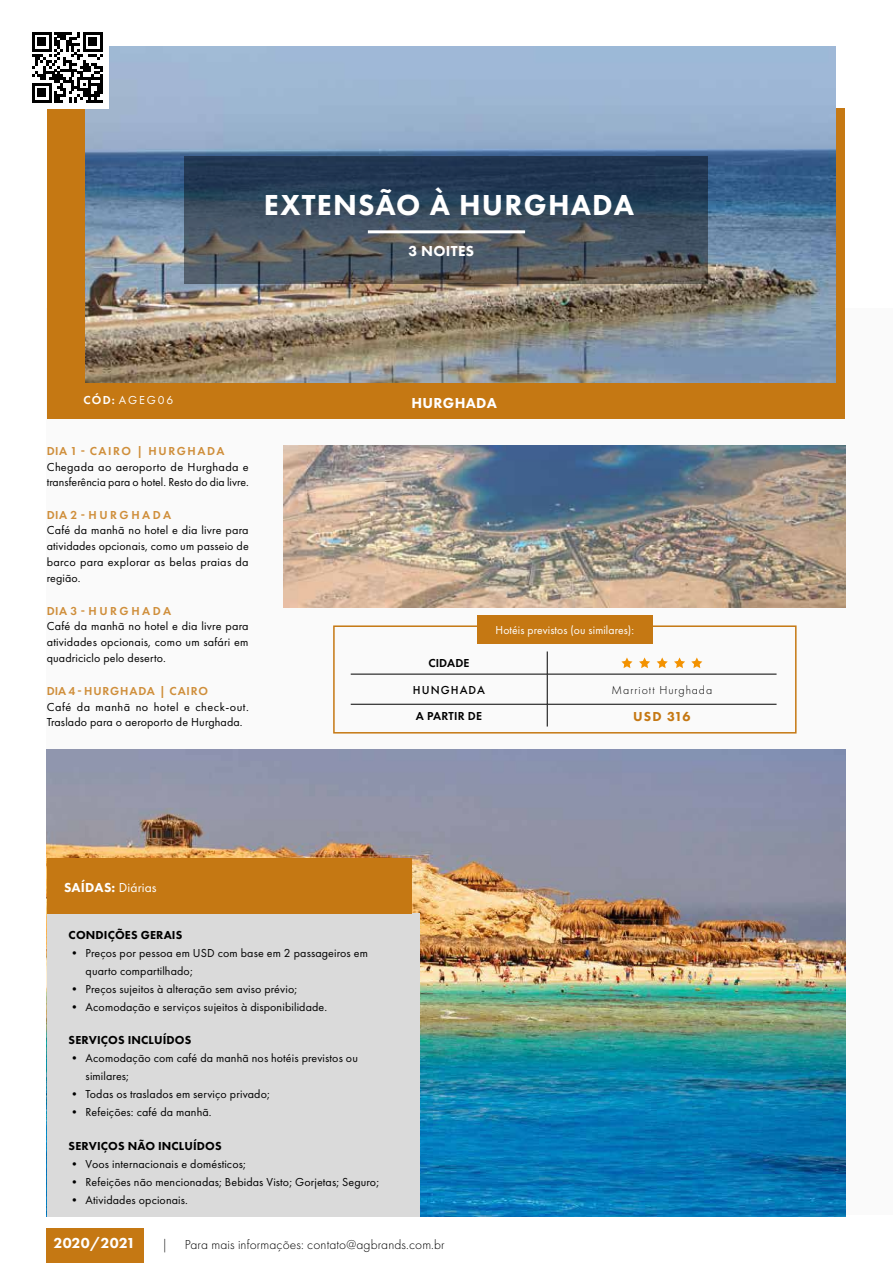
<style>
.page{position:relative;width:893px;height:1263px;background:#fff}
.page>*{position:absolute;margin:0;border:0;box-sizing:border-box;transform-origin:0 0}
.t1{font:800 30px "Futura PT";letter-spacing:.04em;color:#fff}
.t2{font:800 15px "Futura PT";letter-spacing:.02em;color:#fff}
.t3{font:300 13.5px "Futura PT";letter-spacing:.01em;color:#000}
.t4{font:800 13.5px "Futura PT";letter-spacing:.02em;color:#fff}
.t5{font:800 13.5px "Futura PT";letter-spacing:.04em;color:#c57813}
.t6{font:12px/15.8px "Futura PT";letter-spacing:.01em;color:#000}
.t7{font:800 12px "Futura PT";letter-spacing:.01em;color:#000}
.t8{font:12px "Futura PT";letter-spacing:.01em;color:#fff}
.t9{font:600 12px "Futura PT";letter-spacing:.21em;color:#cf8e3a}
.t10{font:600 12px "Futura PT";letter-spacing:.13em;color:#cf8e3a}
.t11{font:600 12px "Futura PT";letter-spacing:.07em;color:#cf8e3a}
.t12{font:300 12px "Futura PT";letter-spacing:.08em;color:#000}
.t13{font:600 12px "Futura PT";letter-spacing:.01em;color:#000}
.t14{font:500 12px "Futura PT";letter-spacing:.09em;color:#000}
.s1{font-weight:600}
.s2{font-weight:400}
</style>
<div class="page">
<div style="left:47px;top:309px;width:846px;height:906px;background:#fafafa"></div>
<div style="left:48px;top:108px;width:797px;height:310px;background:#c57813"></div>
<img style="left:85px;top:47px;width:751px;height:336px">
<svg style="left:185px;top:156px;width:523px;height:128px;background:#3c4b5a"></svg>
<hr style="left:368px;top:230px;width:157px;height:3px;background:#fff">
<img style="left:284px;top:445px;width:561px;height:163px">
<img style="left:47px;top:749px;width:798px;height:467px">
<div style="left:47px;top:913px;width:372px;height:304px;background:#dadada"></div>
<div style="left:47px;top:859px;width:364px;height:55px;background:#c57813"></div>
<div style="left:27px;top:27px;width:81px;height:81px;background:#fff"></div>
<svg style="left:32px;top:32px;width:71px;height:71px"></svg>
<svg style="left:547px;top:651px;width:1px;height:23px"></svg>
<hr style="left:351px;top:674px;width:196px;height:1px;background:#000">
<hr style="left:547px;top:674px;width:230px;height:1px;background:#000">
<hr style="left:547px;top:674px;width:1px;height:30px;background:#000">
<hr style="left:351px;top:704px;width:196px;height:1px;background:#000">
<hr style="left:547px;top:704px;width:230px;height:1px;background:#000">
<svg style="left:547px;top:704px;width:1px;height:22px"></svg>
<svg style="left:621px;top:657px;width:11px;height:11px"></svg>
<svg style="left:639px;top:657px;width:11px;height:11px"></svg>
<svg style="left:657px;top:657px;width:11px;height:11px"></svg>
<svg style="left:674px;top:657px;width:11px;height:11px"></svg>
<svg style="left:691px;top:657px;width:11px;height:11px"></svg>
<div style="left:333px;top:625px;width:463px;height:108px;border:2px solid #c57813"></div>
<div style="left:477px;top:616px;width:176px;height:28px;background:#c57813"></div>
<div style="left:46px;top:1229px;width:97px;height:34px;background:#c57813"></div>
<h1 class="t1" style="left:264px;top:187px;width:372px">EXTENSÃO À HURGHADA</h1>
<p class="t2" style="left:408px;top:241px;width:67px">3 NOITES</p>
<p class="t8" style="left:83px;top:393px;width:91px"><span class="s1">CÓD:</span> AGEG06</p>
<p class="t10" style="left:47px;top:443px;width:179px">DIA 1 - CAIRO | HURGHADA</p>
<p class="t6" style="left:47px;top:459px;width:204px">Chegada ao aeroporto de Hurghada e transferência para o hotel. Resto do dia livre.</p>
<p class="t9" style="left:47px;top:507px;width:126px">DIA 2 - HURGHADA</p>
<p class="t6" style="left:47px;top:522px;width:203px;text-align:justify">Café da manhã no hotel e dia livre para atividades opcionais, como um passeio de barco para explorar as belas praias da região.</p>
<p class="t9" style="left:47px;top:603px;width:126px">DIA 3 - HURGHADA</p>
<p class="t6" style="left:47px;top:618px;width:203px;text-align:justify">Café da manhã no hotel e dia livre para atividades opcionais, como um safári em quadriciclo pelo deserto.</p>
<p class="t11" style="left:47px;top:683px;width:163px">DIA 4 - HURGHADA | CAIRO</p>
<p class="t6" style="left:47px;top:699px;width:204px">Café da manhã no hotel e check-out.<br>Traslado para o aeroporto de Hurghada.</p>
<p class="t2" style="left:411px;top:393px;width:87px">HURGHADA</p>
<p class="t8" style="left:496px;top:623px;width:140px">Hotéis previstos (ou similares):</p>
<p class="t13" style="left:428px;top:656px;width:43px">CIDADE</p>
<p class="t14" style="left:413px;top:682px;width:74px">HUNGHADA</p>
<p class="t12" style="left:611px;top:683px;width:102px">Marriott Hurghada</p>
<p class="t13" style="left:416px;top:708px;width:68px">A PARTIR DE</p>
<p class="t5" style="left:633px;top:708px;width:59px">USD 316</p>
<p class="t4" style="left:64px;top:878px;width:94px">SAÍDAS: <span class="s2">Diárias</span></p>
<p class="t7" style="left:69px;top:927px;width:115px">CONDIÇÕES GERAIS</p>
<p class="t6" style="left:86px;top:944px;width:284px;line-height:18px;text-indent:-17px">• Preços por pessoa em USD com base em 2 passageiros em quarto compartilhado;</p>
<p class="t6" style="left:69px;top:981px;width:230px">• Preços sujeitos à alteração sem aviso prévio;</p>
<p class="t6" style="left:69px;top:999px;width:260px">• Acomodação e serviços sujeitos à disponibilidade.</p>
<p class="t7" style="left:69px;top:1033px;width:124px">SERVIÇOS INCLUÍDOS</p>
<p class="t6" style="left:86px;top:1049px;width:274px;line-height:18px;text-indent:-17px">• Acomodação com café da manhã nos hotéis previstos ou similares;</p>
<p class="t6" style="left:69px;top:1086px;width:203px">• Todas os traslados em serviço privado;</p>
<p class="t6" style="left:69px;top:1104px;width:144px">• Refeições: café da manhã.</p>
<p class="t7" style="left:69px;top:1139px;width:155px">SERVIÇOS NÃO INCLUÍDOS</p>
<p class="t6" style="left:69px;top:1156px;width:179px">• Voos internacionais e domésticos;</p>
<p class="t6" style="left:69px;top:1174px;width:312px">• Refeições não mencionadas; Bebidas Visto; Gorjetas; Seguro;</p>
<p class="t6" style="left:69px;top:1192px;width:121px">• Atividades opcionais.</p>
<p class="t2" style="left:54px;top:1234px;width:83px">2020/2021</p>
<p class="t3" style="left:162px;top:1236px;width:285px">| Para mais informações: contato@agbrands.com.br</p>
</div>
